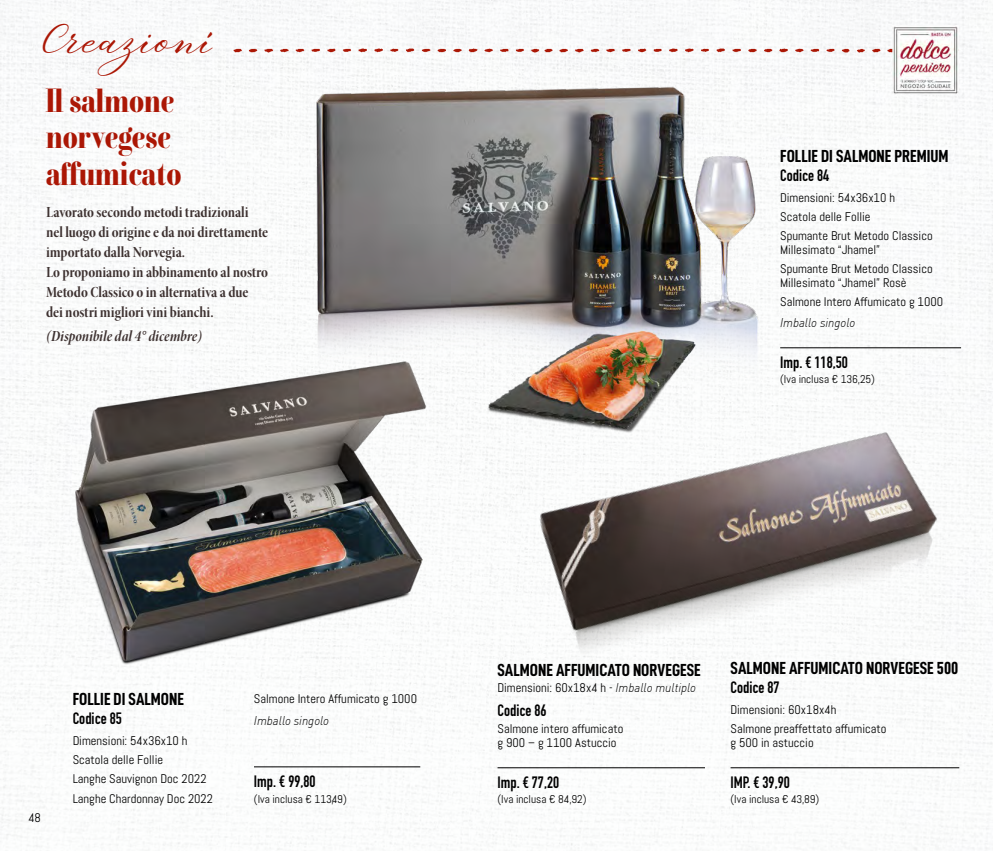
<style>
.page{position:relative;width:993px;height:851px;background:#fff}
.page>*{position:absolute;margin:0;border:0;box-sizing:border-box;transform-origin:0 0}
.t1{font:700 31.25px/36.9px "Combinado Srf";color:#ab1705}
.t2{font:27.25px "Combinado Sc";letter-spacing:.025em;color:#ab1705}
.t3{font:17.5px "D DIN Condensed Bold";color:#000}
.t4{font:16.25px "DIN Engschrift Std";color:#000}
.t5{font:15.62px/19.9px "Minion Pro Bold Cn Disp";letter-spacing:-.005em;color:#3d3130}
.t6{font:15.62px "Minion Pro Bold Cn It Disp";letter-spacing:-.005em;color:#3d3130}
.t7{font:12.5px/19px "Abel";color:#000}
.t8{font:italic 300 12.5px "DIN";color:#000;scale:.94 1}
.t9{font:11.25px "Abel";color:#000}
.s1{font-family:"DIN";font-weight:300;font-style:italic}
</style>
<div class="page">
<img style="left:0;top:0;width:992px;height:850px">
<img style="left:229px;top:48px;width:657px;height:9px">
<img style="left:298px;top:71px;width:472px;height:404px">
<img style="left:53px;top:352px;width:394px;height:328px">
<img style="left:515px;top:418px;width:445px;height:255px">
<img style="left:985px;top:0;width:7px;height:364px">
<hr style="left:730px;top:767px;width:228px;height:1px;background:#000">
<hr style="left:780px;top:347px;width:180px;height:1px;background:#000">
<hr style="left:254px;top:766px;width:166px;height:1px;background:#000">
<hr style="left:497px;top:767px;width:207px;height:1px;background:#000">
<img style="left:886px;top:20px;width:78px;height:78px">
<h2 class="t2" style="left:42px;top:25px;width:172px">Creazioni</h2>
<h1 class="t1" style="left:46px;top:83px;width:137px">Il salmone norvegese affumicato</h1>
<p class="t5" style="left:46px;top:202px;width:223px">Lavorato secondo metodi tradizionali nel luogo di origine e da noi direttamente importato dalla Norvegia.<br>Lo proponiamo in abbinamento al nostro Metodo Classico o in alternativa a due dei nostri migliori vini bianchi.</p>
<p class="t6" style="left:46px;top:325px;width:157px">(Disponibile dal 4° dicembre)</p>
<h3 class="t3" style="left:780px;top:147px;width:170px">FOLLIE DI SALMONE PREMIUM</h3>
<h3 class="t4" style="left:780px;top:166px;width:51px">Codice 84</h3>
<p class="t7" style="left:780px;top:188px;width:154px">Dimensioni: 54x36x10 h<br>Scatola delle Follie<br>Spumante Brut Metodo Classico</p>
<p class="t7" style="left:780px;top:240px;width:154px">Millesimato “Jhamel”<br>Spumante Brut Metodo Classico</p>
<p class="t7" style="left:780px;top:273px;width:165px">Millesimato “Jhamel” Rosè<br>Salmone Intero Affumicato g 1000</p>
<p class="t8" style="left:780px;top:314px;width:81px">Imballo singolo</p>
<h3 class="t4" style="left:780px;top:352px;width:69px">Imp. € 118,50</h3>
<p class="t9" style="left:780px;top:371px;width:96px">(Iva inclusa € 136,25)</p>
<p class="t7" style="left:28px;top:807px;width:14px">48</p>
<h3 class="t3" style="left:73px;top:689px;width:113px">FOLLIE DI SALMONE</h3>
<h3 class="t4" style="left:73px;top:708px;width:51px">Codice 85</h3>
<p class="t7" style="left:73px;top:731px;width:142px">Dimensioni: 54x36x10 h<br>Scatola delle Follie<br>Langhe Sauvignon Doc 2022<br>Langhe Chardonnay Doc 2022</p>
<p class="t7" style="left:254px;top:689px;width:165px">Salmone Intero Affumicato g 1000</p>
<p class="t8" style="left:254px;top:712px;width:81px">Imballo singolo</p>
<h3 class="t4" style="left:254px;top:771px;width:63px">Imp. € 99,80</h3>
<p class="t9" style="left:254px;top:791px;width:94px">(Iva inclusa € 113,49)</p>
<h3 class="t3" style="left:497px;top:660px;width:205px">SALMONE AFFUMICATO NORVEGESE</h3>
<p class="t7" style="left:497px;top:677px;width:200px">Dimensioni: 60x18x4 h - <span class="s1">Imballo multiplo</span></p>
<h3 class="t4" style="left:497px;top:700px;width:51px">Codice 86</h3>
<p class="t7" style="left:497px;top:721px;width:127px;line-height:13.8px">Salmone intero affumicato g 900 – g 1100 Astuccio</p>
<h3 class="t4" style="left:497px;top:772px;width:63px">Imp. € 77,20</h3>
<p class="t9" style="left:497px;top:791px;width:91px">(Iva inclusa € 84,92)</p>
<h3 class="t3" style="left:730px;top:658px;width:229px">SALMONE AFFUMICATO NORVEGESE 500</h3>
<h3 class="t4" style="left:730px;top:677px;width:51px">Codice 87</h3>
<p class="t7" style="left:730px;top:700px;width:157px">Dimensioni: 60x18x4h<br>Salmone preaffettato affumicato</p>
<p class="t7" style="left:730px;top:732px;width:85px">g 500 in astuccio</p>
<h3 class="t4" style="left:730px;top:772px;width:61px">IMP. € 39,90</h3>
<p class="t9" style="left:730px;top:791px;width:90px">(Iva inclusa € 43,89)</p>
</div>
